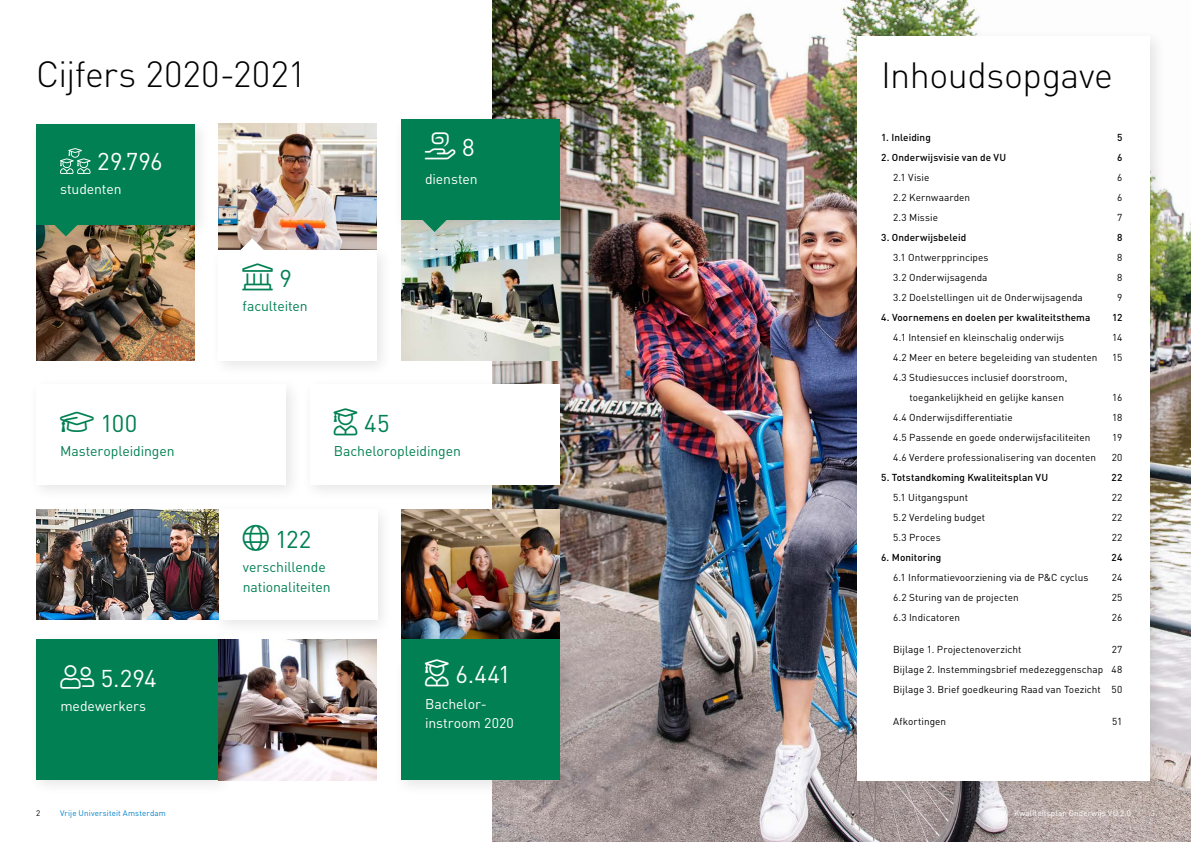
<style>
.page{position:relative;width:1191px;height:842px;background:#fff}
.page>*{position:absolute;margin:0;border:0;box-sizing:border-box;transform-origin:0 0}
.t1{font:300 36px "DIN Pro";letter-spacing:-.015em;color:#000}
.t2{font:24px "DIN Pro";color:#fff}
.t3{font:24px "DIN Pro";letter-spacing:.005em;color:#008053}
.t4{font:14px/20px "DIN Pro";letter-spacing:-.005em;color:#008053}
.t5{font:14px/19px "DIN Pro";letter-spacing:-.005em;color:#fff}
.t6{font:10px/20px "DIN Pro";letter-spacing:.005em;color:#000}
.t7{font:500 10px "DIN Pro";letter-spacing:.005em;color:#000}
.t8{font:8px "DIN Pro";letter-spacing:.02em;color:#fff}
.t9{font:8px "DIN Pro";letter-spacing:.015em;color:#0081c9}
.t10{font:8px "DIN Pro";color:#000}
</style>
<div class="page">
<img style="left:492px;top:0;width:699px;height:842px">
<div style="left:848px;top:28px;width:319px;height:770px;background:#000;opacity:.1"></div>
<div style="left:857px;top:37px;width:293px;height:744px;background:#fff"></div>
<img style="left:401px;top:509px;width:158px;height:130px">
<div style="left:27px;top:376px;width:275px;height:126px;background:#000;opacity:.1"></div>
<div style="left:36px;top:385px;width:250px;height:100px;background:#fff"></div>
<img style="left:36px;top:509px;width:174px;height:111px">
<img style="left:36px;top:241px;width:158px;height:119px">
<div style="left:392px;top:651px;width:184px;height:146px;background:#000;opacity:.1"></div>
<div style="left:27px;top:116px;width:184px;height:125px;background:#000;opacity:.1"></div>
<div style="left:36px;top:124px;width:158px;height:100px;background:#008053"></div>
<svg style="left:60px;top:148px;width:31px;height:26px"></svg>
<div style="left:210px;top:501px;width:184px;height:136px;background:#000;opacity:.1"></div>
<div style="left:219px;top:509px;width:158px;height:111px;background:#fff"></div>
<div style="left:401px;top:639px;width:158px;height:141px;background:#008053"></div>
<img style="left:219px;top:123px;width:158px;height:119px">
<div style="left:210px;top:242px;width:184px;height:136px;background:#000;opacity:.1"></div>
<div style="left:218px;top:250px;width:159px;height:110px;background:#fff"></div>
<img style="left:401px;top:237px;width:158px;height:123px">
<div style="left:392px;top:111px;width:184px;height:126px;background:#000;opacity:.1"></div>
<div style="left:401px;top:120px;width:158px;height:100px;background:#008053"></div>
<div style="left:301px;top:376px;width:275px;height:126px;background:#000;opacity:.1"></div>
<div style="left:310px;top:385px;width:249px;height:100px;background:#fff"></div>
<div style="left:28px;top:631px;width:207px;height:166px;background:#000;opacity:.1"></div>
<div style="left:36px;top:639px;width:182px;height:141px;background:#008053"></div>
<svg style="left:422px;top:220px;width:24px;height:12px"></svg>
<svg style="left:54px;top:224px;width:24px;height:12px"></svg>
<img style="left:218px;top:639px;width:159px;height:141px">
<svg style="left:240px;top:238px;width:33px;height:12px"></svg>
<h1 class="t1" style="left:36px;top:46px;width:272px">Cijfers 2020-2021</h1>
<h2 class="t2" style="left:97px;top:142px;width:67px">29.796</h2>
<h3 class="t5" style="left:60px;top:178px;width:63px">studenten</h3>
<h2 class="t3" style="left:242px;top:259px;width:51px">●■ 9</h2>
<h3 class="t4" style="left:242px;top:294px;width:67px">faculteiten</h3>
<h2 class="t2" style="left:425px;top:129px;width:51px">★■□●■ 8</h2>
<h3 class="t5" style="left:425px;top:168px;width:54px">diensten</h3>
<h2 class="t3" style="left:60px;top:405px;width:79px">◆▼□■ 100</h2>
<h3 class="t4" style="left:60px;top:440px;width:116px">Masteropleidingen</h3>
<h2 class="t3" style="left:364px;top:405px;width:27px">45</h2>
<h3 class="t4" style="left:334px;top:440px;width:129px">Bacheloropleidingen</h3>
<h2 class="t2" style="left:60px;top:659px;width:98px">◆▲■▲ 5.294</h2>
<h3 class="t5" style="left:60px;top:695px;width:87px">medewerkers</h3>
<h2 class="t3" style="left:243px;top:520px;width:70px">●□ 122</h2>
<h3 class="t4" style="left:243px;top:555px;width:89px">verschillende nationaliteiten</h3>
<h2 class="t2" style="left:455px;top:656px;width:57px">6.441</h2>
<h3 class="t5" style="left:425px;top:693px;width:90px">Bachelor&shy;instroom 2020</h3>
<h1 class="t1" style="left:881px;top:47px;width:233px">Inhoudsopgave</h1>
<p class="t7" style="left:881px;top:129px;width:51px">1. Inleiding</p>
<p class="t7" style="left:1117px;top:129px;width:7px">5</p>
<p class="t7" style="left:881px;top:149px;width:126px">2. Onderwijsvisie van de VU</p>
<p class="t7" style="left:1117px;top:149px;width:7px">6</p>
<p class="t6" style="left:893px;top:166px;width:38px">2.1 Visie</p>
<p class="t6" style="left:1117px;top:166px;width:7px">6</p>
<p class="t6" style="left:893px;top:186px;width:78px">2.2 Kernwaarden</p>
<p class="t6" style="left:1117px;top:186px;width:7px">6</p>
<p class="t6" style="left:893px;top:206px;width:46px">2.3 Missie</p>
<p class="t6" style="left:1117px;top:206px;width:7px">7</p>
<p class="t7" style="left:881px;top:229px;width:86px">3. Onderwijsbeleid</p>
<p class="t7" style="left:1117px;top:229px;width:7px">8</p>
<p class="t6" style="left:893px;top:246px;width:97px">3.1 Ontwerpprincipes</p>
<p class="t6" style="left:1117px;top:246px;width:7px">8</p>
<p class="t6" style="left:893px;top:266px;width:96px">3.2 Onderwijsagenda</p>
<p class="t6" style="left:1117px;top:266px;width:7px">8</p>
<p class="t6" style="left:893px;top:286px;width:191px">3.2 Doelstellingen uit de Onderwijsagenda</p>
<p class="t6" style="left:1117px;top:286px;width:7px">9</p>
<p class="t7" style="left:881px;top:309px;width:211px">4. Voornemens en doelen per kwaliteitsthema</p>
<p class="t7" style="left:1112px;top:309px;width:12px">12</p>
<p class="t6" style="left:893px;top:326px;width:172px">4.1 Intensief en kleinschalig onderwijs</p>
<p class="t6" style="left:1112px;top:326px;width:12px">14</p>
<p class="t6" style="left:893px;top:346px;width:206px">4.2 Meer en betere begeleiding van studenten</p>
<p class="t6" style="left:1112px;top:346px;width:12px">15</p>
<p class="t6" style="left:909px;top:366px;width:159px;text-indent:-16px">4.3 Studiesucces inclusief doorstroom, toegankelijkheid en gelijke kansen</p>
<p class="t6" style="left:1112px;top:386px;width:12px">16</p>
<p class="t6" style="left:893px;top:406px;width:121px">4.4 Onderwijsdifferentiatie</p>
<p class="t6" style="left:1112px;top:406px;width:12px">18</p>
<p class="t6" style="left:893px;top:426px;width:199px">4.5 Passende en goede onderwijsfaciliteiten</p>
<p class="t6" style="left:1112px;top:426px;width:12px">19</p>
<p class="t6" style="left:893px;top:446px;width:204px">4.6 Verdere professionalisering van docenten</p>
<p class="t6" style="left:1111px;top:446px;width:12px">20</p>
<p class="t7" style="left:881px;top:469px;width:168px">5. Totstandkoming Kwaliteitsplan VU</p>
<p class="t7" style="left:1111px;top:469px;width:12px">22</p>
<p class="t6" style="left:893px;top:486px;width:76px">5.1 Uitgangspunt</p>
<p class="t6" style="left:1111px;top:486px;width:12px">22</p>
<p class="t6" style="left:893px;top:506px;width:93px">5.2 Verdeling budget</p>
<p class="t6" style="left:1111px;top:506px;width:12px">22</p>
<p class="t6" style="left:893px;top:526px;width:49px">5.3 Proces</p>
<p class="t6" style="left:1111px;top:526px;width:12px">22</p>
<p class="t7" style="left:881px;top:549px;width:62px">6. Monitoring</p>
<p class="t7" style="left:1111px;top:549px;width:12px">24</p>
<p class="t6" style="left:893px;top:566px;width:197px">6.1 Informatievoorziening via de P&amp;C cyclus</p>
<p class="t6" style="left:1111px;top:566px;width:12px">24</p>
<p class="t6" style="left:893px;top:586px;width:127px">6.2 Sturing van de projecten</p>
<p class="t6" style="left:1111px;top:586px;width:12px">25</p>
<p class="t6" style="left:893px;top:606px;width:68px">6.3 Indicatoren</p>
<p class="t6" style="left:1111px;top:606px;width:12px">26</p>
<p class="t6" style="left:893px;top:638px;width:130px">Bijlage 1. Projectenoverzicht</p>
<p class="t6" style="left:893px;top:638px;width:231px;text-align:justify;text-indent:218px">27<br>Bijlage 2. Instemmingsbrief medezeggenschap 48<br>Bijlage 3. Brief goedkeuring Raad van Toezicht 50</p>
<p class="t6" style="left:893px;top:710px;width:54px">Afkortingen</p>
<p class="t6" style="left:1112px;top:710px;width:12px">51</p>
<p class="t10" style="left:36px;top:807px;width:6px">2</p>
<p class="t9" style="left:60px;top:807px;width:107px">Vrije Universiteit Amsterdam</p>
<p class="t8" style="left:1014px;top:807px;width:118px">Kwaliteitsplan Onderwijs VU 2.0</p>
<p class="t8" style="left:1150px;top:807px;width:6px">3</p>
</div>
